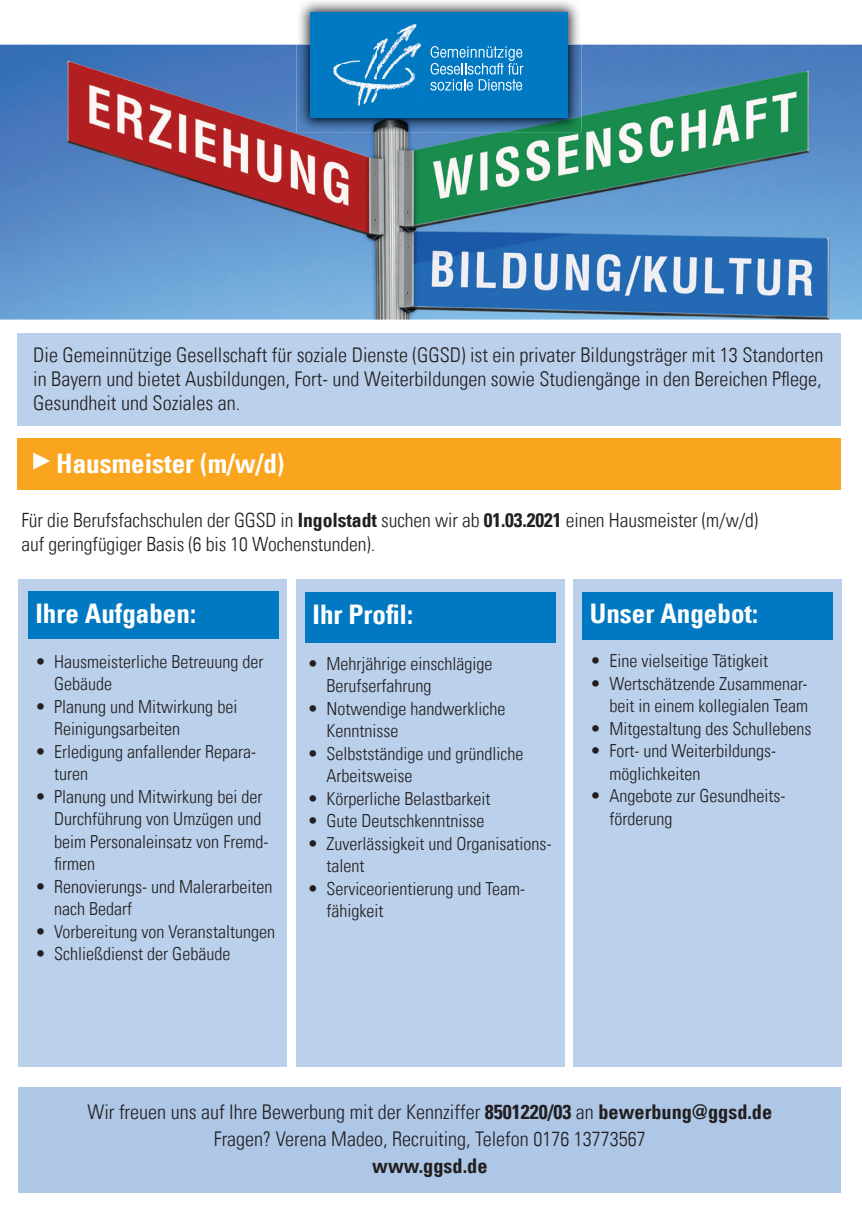
<style>
.page{position:relative;width:862px;height:1212px;background:#fff}
.page>*{position:absolute;margin:0;border:0;box-sizing:border-box;transform-origin:0 0}
.t1{font:27px "Univers Com 67 Bold Cond";color:#fff}
.t2{font:20.25px/24.3px "Univers Com 47 Light Cond";color:#231f20;text-align:justify}
.t3{font:20.25px "Univers Com 67 Bold Cond";color:#231f20}
.t4{font:19.8px/23.6px "Univers Com 47 Light Cond";letter-spacing:-.005em;color:#231f20}
.t5{font:18px/22.5px "Univers Com 47 Light Cond";color:#231f20}
.s1{font-family:"Univers Com 67 Bold Cond"}
</style>
<div class="page">
<img style="left:0;top:45px;width:861px;height:275px">
<div style="left:18px;top:333px;width:822px;height:93px;background:#bad0eb"></div>
<div style="left:572px;top:579px;width:268px;height:488px;background:#bad0eb"></div>
<div style="left:582px;top:592px;width:250px;height:47px;background:#0079c2"></div>
<div style="left:18px;top:438px;width:822px;height:52px;background:#f9a51d"></div>
<svg style="left:33px;top:453px;width:17px;height:16px"></svg>
<div style="left:18px;top:1087px;width:822px;height:106px;background:#aec7e7"></div>
<div style="left:296px;top:579px;width:268px;height:488px;background:#bad0eb"></div>
<div style="left:305px;top:592px;width:250px;height:50px;background:#0079c2"></div>
<div style="left:18px;top:579px;width:268px;height:488px;background:#bad0eb"></div>
<div style="left:28px;top:591px;width:250px;height:48px;background:#0079c2"></div>
<img style="left:296px;top:1px;width:285px;height:131px">
<div style="left:310px;top:13px;width:257px;height:105px;background:#0079c2"></div>
<svg style="left:430px;top:46px;width:93px;height:45px"></svg>
<img style="left:333px;top:23px;width:89px;height:83px">
<p class="t2" style="left:33px;top:342px;width:791px">Die Gemeinnützige Gesellschaft für soziale Dienste (GGSD) ist ein privater Bildungsträger mit 13 Standorten in Bayern und bietet Ausbildungen, Fort- und Weiterbildungen sowie Studiengänge in den Bereichen Pflege, Gesundheit und Soziales an.</p>
<h1 class="t1" style="left:56px;top:446px;width:229px">Hausmeister (m/w/d)</h1>
<p class="t4" style="left:21px;top:508px;width:737px">Für die Berufsfachschulen der GGSD in <span class="s1">Ingolstadt</span> suchen wir ab <span class="s1">01.03.2021</span> einen Hausmeister (m/w/d) auf geringfügiger Basis (6 bis 10 Wochenstunden).</p>
<h1 class="t1" style="left:35px;top:596px;width:162px">Ihre Aufgaben:</h1>
<p class="t5" style="left:54px;top:650px;width:210px;text-indent:-19px">• Hausmeisterliche Betreuung der<br>Gebäude</p>
<p class="t5" style="left:54px;top:695px;width:184px;text-indent:-19px">• Planung und Mitwirkung bei<br>Reinigungsarbeiten</p>
<p class="t5" style="left:54px;top:740px;width:203px;text-indent:-19px">• Erledigung anfallender Repara&shy;turen</p>
<p class="t5" style="left:54px;top:785px;width:215px;text-indent:-19px">• Planung und Mitwirkung bei der<br>Durchführung von Umzügen und beim Personaleinsatz von Fremd&shy;firmen</p>
<p class="t5" style="left:54px;top:875px;width:219px;text-indent:-19px">• Renovierungs- und Malerarbeiten nach Bedarf</p>
<p class="t5" style="left:35px;top:920px;width:241px">• Vorbereitung von Veranstaltungen</p>
<p class="t5" style="left:35px;top:943px;width:197px">• Schließdienst der Gebäude</p>
<h1 class="t1" style="left:312px;top:598px;width:102px">Ihr Profil:</h1>
<p class="t5" style="left:326px;top:652px;width:167px;text-indent:-19px">• Mehrjährige einschlägige<br>Berufserfahrung</p>
<p class="t5" style="left:326px;top:697px;width:180px;text-indent:-19px">• Notwendige handwerkliche<br>Kenntnisse</p>
<p class="t5" style="left:326px;top:742px;width:198px;text-indent:-19px">• Selbstständige und gründliche<br>Arbeitsweise</p>
<p class="t5" style="left:307px;top:787px;width:185px">• Körperliche Belastbarkeit</p>
<p class="t5" style="left:307px;top:809px;width:179px">• Gute Deutschkenntnisse</p>
<p class="t5" style="left:326px;top:832px;width:226px;text-indent:-19px">• Zuverlässigkeit und Organisations&shy;talent</p>
<p class="t5" style="left:326px;top:877px;width:200px;text-indent:-19px">• Serviceorientierung und Team&shy;fähigkeit</p>
<h1 class="t1" style="left:589px;top:597px;width:169px">Unser Angebot:</h1>
<p class="t5" style="left:590px;top:650px;width:179px">• Eine vielseitige Tätigkeit</p>
<p class="t5" style="left:590px;top:672px;width:219px;text-align:right">• Wertschätzende Zusammenar&shy;beit in einem kollegialen Team</p>
<p class="t5" style="left:590px;top:717px;width:223px">• Mitgestaltung des Schullebens</p>
<p class="t5" style="left:609px;top:740px;width:168px;text-indent:-19px">• Fort- und Weiterbildungs&shy;möglichkeiten</p>
<p class="t5" style="left:609px;top:785px;width:177px;text-indent:-19px">• Angebote zur Gesundheits&shy;förderung</p>
<p class="t2" style="left:87px;top:1098px;width:686px;line-height:27px;text-align:center">Wir freuen uns auf Ihre Bewerbung mit der Kennziffer <span class="s1">8501220/03</span> an <span class="s1">bewerbung@ggsd.de<br></span>Fragen? Verena Madeo, Recruiting, Telefon 0176 13773567</p>
<p class="t3" style="left:372px;top:1153px;width:117px">www.ggsd.de</p>
</div>
